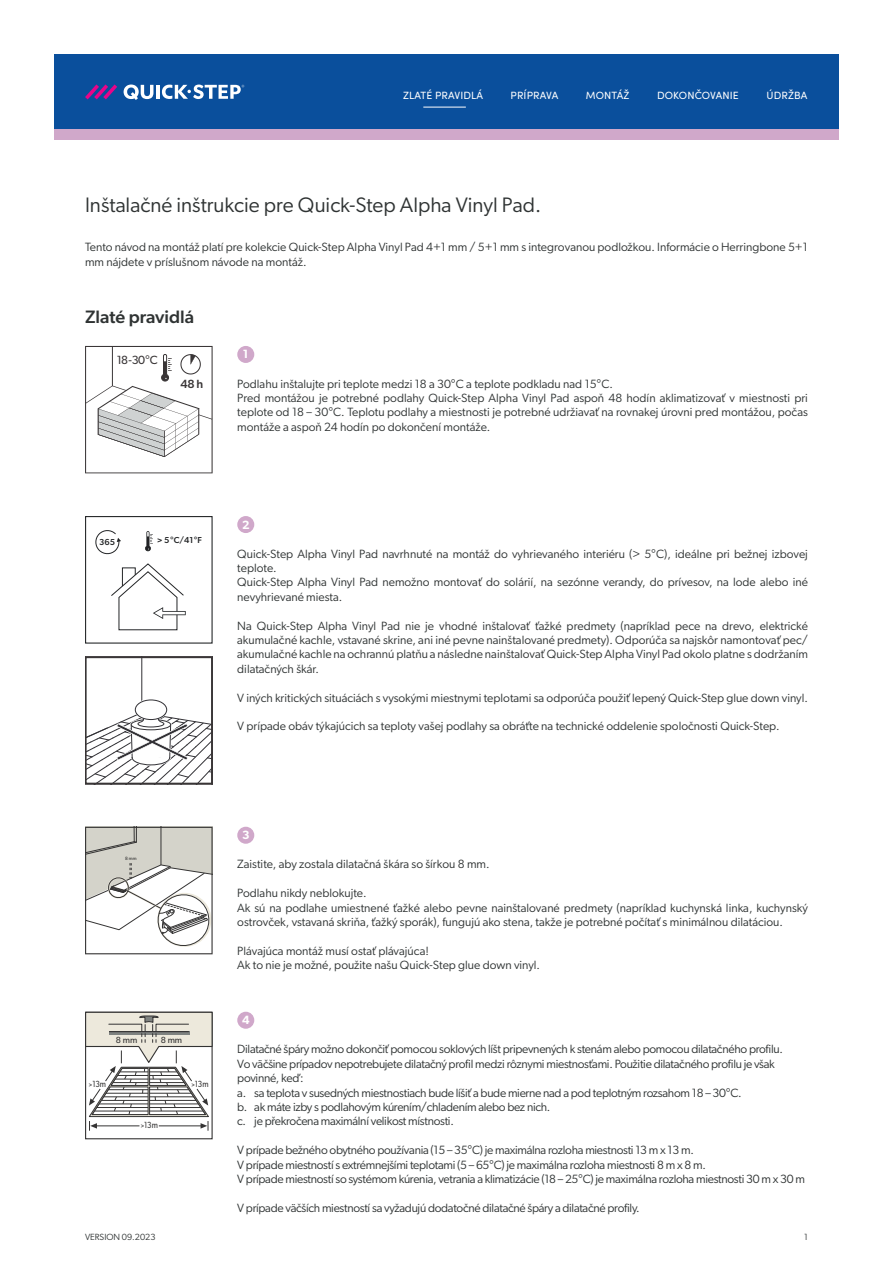
<style>
.page{position:relative;width:893px;height:1263px;background:#fff}
.page>*{position:absolute;margin:0;border:0;box-sizing:border-box;transform-origin:0 0}
.t1{font:21px "Gibson";color:#2f3333}
.t2{font:500 18px "Gibson";color:#2f3333}
.t3{font:12px/14.4px "Gibson";color:#2f3333}
.t4{font:12px/14.4px "Gibson";letter-spacing:-.025em;color:#2f3333}
.t5{font:600 12px "Gibson";color:#fff}
.t6{font:11.85px "Gibson";color:#231f20}
.t7{font:500 11.85px "Gibson";color:#231f20}
.t8{font:10.5px "Sofia Pro";letter-spacing:.01em;color:#fff}
.t9{font:9px "Gibson";color:#2f3333}
.t10{font:8.85px "Gibson";color:#1d1c1c;scale:.85 1}
.t11{font:8.85px "Gibson";color:#1d1c1c}
.t12{font:500 8.7px "Gibson";color:#090b0d}
.t13{font:4.8px "Gibson";color:#1d1c1c}
.s1{font-weight:600;font-size:7.65px}
.s2{font-weight:500;font-size:6px}
</style>
<div class="page">
<div style="left:54px;top:54px;width:785px;height:75px;background:#0a4f9c"></div>
<div style="left:54px;top:129px;width:785px;height:11px;background:#d0a8ca"></div>
<svg style="left:85px;top:84px;width:32px;height:15px"></svg>
<svg style="left:124px;top:85px;width:29px;height:15px"></svg>
<hr style="left:156px;top:85px;width:4px;height:14px;background:#fff">
<svg style="left:162px;top:85px;width:82px;height:14px"></svg>
<svg style="left:85px;top:346px;width:128px;height:127px"></svg>
<hr style="left:112px;top:347px;width:1px;height:39px;background:#231f20">
<div style="left:85px;top:516px;width:128px;height:128px;border:1px solid #090b0d"></div>
<svg style="left:95px;top:530px;width:26px;height:25px"></svg>
<svg style="left:145px;top:531px;width:8px;height:20px"></svg>
<svg style="left:111px;top:563px;width:75px;height:68px"></svg>
<svg style="left:85px;top:657px;width:128px;height:127px"></svg>
<svg style="left:85px;top:827px;width:128px;height:127px"></svg>
<svg style="left:85px;top:1012px;width:128px;height:119px"></svg>
<div style="left:237px;top:346px;width:17px;height:17px;background:#d0a8ca;border-radius:50%"></div>
<div style="left:237px;top:516px;width:17px;height:17px;background:#d0a8ca;border-radius:50%"></div>
<div style="left:237px;top:827px;width:17px;height:17px;background:#d0a8ca;border-radius:50%"></div>
<div style="left:237px;top:1012px;width:17px;height:17px;background:#d0a8ca;border-radius:50%"></div>
<hr style="left:423px;top:107px;width:43px;height:1px;background:#fff">
<p class="t8" style="left:403px;top:87px;width:81px">ZLATÉ PRAVIDLÁ</p>
<p class="t8" style="left:510px;top:87px;width:49px">PRÍPRAVA</p>
<p class="t8" style="left:586px;top:87px;width:45px">MONTÁŽ</p>
<p class="t8" style="left:657px;top:87px;width:83px">DOKONČOVANIE</p>
<p class="t8" style="left:767px;top:87px;width:42px">ÚDRŽBA</p>
<h1 class="t1" style="left:85px;top:192px;width:458px">Inštalačné inštrukcie pre Quick-Step Alpha Vinyl Pad.</h1>
<p class="t3" style="left:85px;top:240px;width:724px">Tento návod na montáž platí pre kolekcie Quick-Step Alpha Vinyl Pad 4+1 mm / 5+1 mm s integrovanou podložkou. Informácie o Herringbone 5+1 mm nájdete v príslušnom návode na montáž.</p>
<h2 class="t2" style="left:85px;top:305px;width:110px">Zlaté pravidlá</h2>
<p class="t6" style="left:117px;top:353px;width:43px">18-30°C</p>
<p class="t7" style="left:180px;top:377px;width:24px">48 h</p>
<p class="t12" style="left:99px;top:537px;width:17px">365</p>
<p class="t12" style="left:157px;top:535px;width:46px"><span class="s1">&gt;</span> 5°C/41°F</p>
<p class="t5" style="left:243px;top:347px;width:7px">1</p>
<p class="t3" style="left:237px;top:376px;width:572px">Podlahu inštalujte pri teplote medzi 18 a 30°C a teplote podkladu nad 15°C.<br>Pred montážou je potrebné podlahy Quick-Step Alpha Vinyl Pad aspoň 48 hodín aklimatizovať v miestnosti pri teplote od 18 – 30°C. Teplotu podlahy a miestnosti je potrebné udržiavať na rovnakej úrovni pred montážou, počas montáže a aspoň 24 hodín po dokončení montáže.</p>
<p class="t5" style="left:242px;top:517px;width:9px">2</p>
<p class="t3" style="left:237px;top:546px;width:572px">Quick-Step Alpha Vinyl Pad navrhnuté na montáž do vyhrievaného interiéru (&gt; 5°C), ideálne pri bežnej izbovej teplote.<br>Quick-Step Alpha Vinyl Pad nemožno montovať do solárií, na sezónne verandy, do prívesov, na lode alebo iné nevyhrievané miesta.</p>
<p class="t3" style="left:237px;top:618px;width:572px;text-align:justify">Na Quick-Step Alpha Vinyl Pad nie je vhodné inštalovať ťažké predmety (napríklad pece na drevo, elektrické akumulačné kachle, vstavané skrine, ani iné pevne nainštalované predmety). Odporúča sa najskôr namontovať pec/ akumulačné kachle na ochrannú platňu a následne nainštalovať Quick-Step Alpha Vinyl Pad okolo platne s dodržaním dilatačných škár.</p>
<p class="t3" style="left:237px;top:690px;width:572px">V iných kritických situáciách s vysokými miestnymi teplotami sa odporúča použiť lepený Quick-Step glue down vinyl.</p>
<p class="t3" style="left:237px;top:719px;width:544px">V prípade obáv týkajúcich sa teploty vašej podlahy sa obráťte na technické oddelenie spoločnosti Quick-Step.</p>
<p class="t13" style="left:125px;top:856px;width:13px">8 mm</p>
<p class="t11" style="left:116px;top:1034px;width:23px">8 mm</p>
<p class="t11" style="left:161px;top:1034px;width:23px">8 mm</p>
<p class="t10" style="left:89px;top:1078px;width:22px"><span class="s2">&gt;</span>13m</p>
<p class="t10" style="left:191px;top:1078px;width:22px"><span class="s2">&gt;</span>13m</p>
<p class="t10" style="left:141px;top:1120px;width:22px"><span class="s2">&gt;</span>13m</p>
<p class="t5" style="left:242px;top:828px;width:9px">3</p>
<p class="t3" style="left:237px;top:857px;width:254px">Zaistite, aby zostala dilatačná škára so šírkou 8 mm.</p>
<p class="t3" style="left:237px;top:886px;width:572px">Podlahu nikdy neblokujte.<br>Ak sú na podlahe umiestnené ťažké alebo pevne nainštalované predmety (napríklad kuchynská linka, kuchynský ostrovček, vstavaná skriňa, ťažký sporák), fungujú ako stena, takže je potrebné počítať s minimálnou dilatáciou.</p>
<p class="t3" style="left:237px;top:943px;width:304px">Plávajúca montáž musí ostať plávajúca!<br>Ak to nie je možné, použite našu Quick-Step glue down vinyl.</p>
<p class="t5" style="left:242px;top:1013px;width:9px">4</p>
<p class="t4" style="left:237px;top:1042px;width:547px">Dilatačné špáry možno dokončiť pomocou soklových líšt pripevnených k stenám alebo pomocou dilatačného profilu.<br>Vo väčšine prípadov nepotrebujete dilatačný profil medzi rôznymi miestnosťami. Použitie dilatačného profilu je však povinné, keď:<br>a. sa teplota v susedných miestnostiach bude líšiť a bude mierne nad a pod teplotným rozsahom 18 – 30°C.<br>b. ak máte izby s podlahovým kúrením/chladením alebo bez nich.<br>c. je překročena maximální velikost místnosti.</p>
<p class="t4" style="left:237px;top:1143px;width:569px">V prípade bežného obytného používania (15 – 35°C) je maximálna rozloha miestnosti 13 m x 13 m.<br>V prípade miestností s extrémnejšími teplotami (5 – 65°C) je maximálna rozloha miestnosti 8 m x 8 m.<br>V prípade miestností so systémom kúrenia, vetrania a klimatizácie (18 – 25°C) je maximálna rozloha miestnosti 30 m x 30 m</p>
<p class="t4" style="left:237px;top:1200px;width:404px">V prípade väčších miestností sa vyžadujú dodatočné dilatačné špáry a dilatačné profily.</p>
<p class="t9" style="left:85px;top:1231px;width:72px">VERSION 09.2023</p>
<p class="t9" style="left:804px;top:1231px;width:5px">1</p>
</div>
